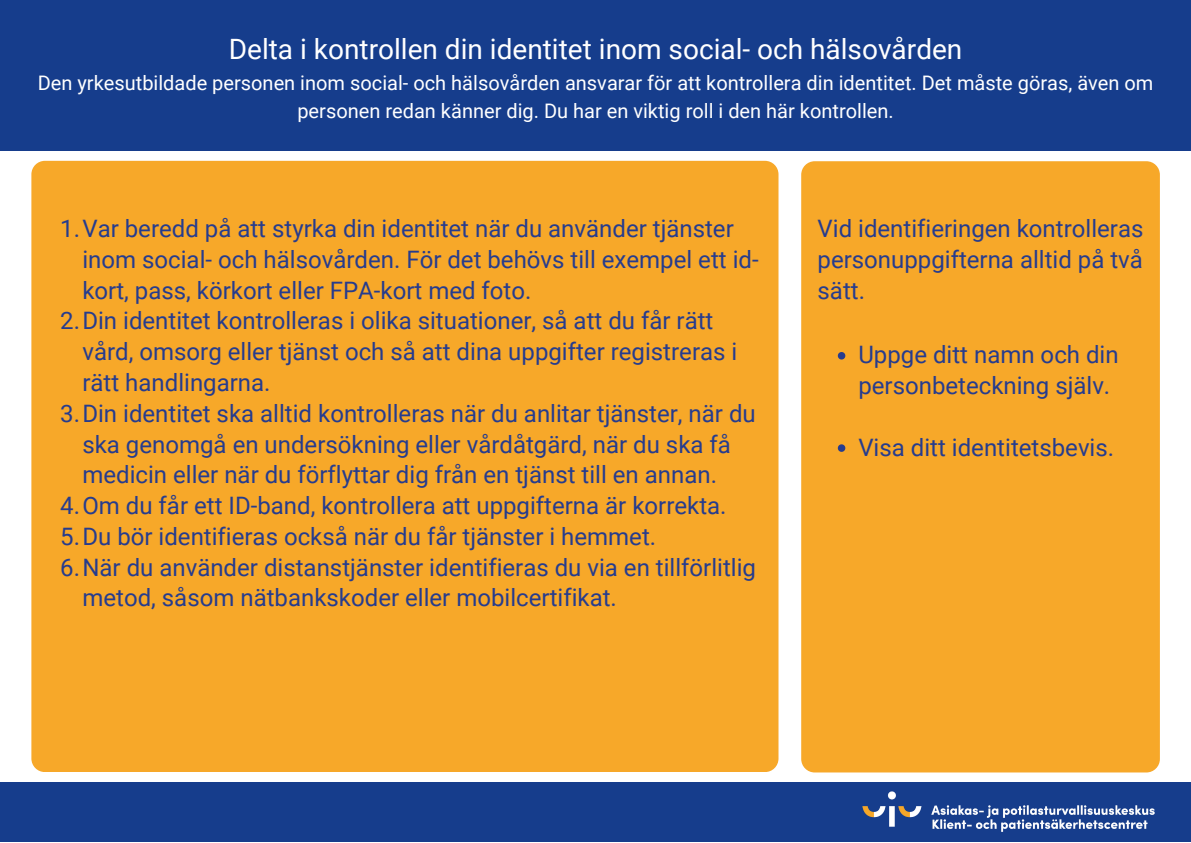
<style>
.page{position:relative;width:1191px;height:843px;background:#fff}
.page>*{position:absolute;margin:0;border:0;box-sizing:border-box;transform-origin:0 0}
.t1{font:28px "Roboto";color:#fff}
.t2{font:24px/30.8px "Roboto";color:#263c8e;text-align:justify}
.t3{font:20px/27.8px "Roboto";color:#fff;text-align:center}
</style>
<div class="page">
<div style="left:0;top:782px;width:1190px;height:59px;background:#163d8c"></div>
<div style="left:31px;top:161px;width:747px;height:610px;background:#f7a829;border-radius:13px"></div>
<div style="left:0;top:0;width:1190px;height:151px;background:#163d8c"></div>
<div style="left:801px;top:161px;width:358px;height:611px;background:#f7a829;border-radius:14px"></div>
<svg style="left:837px;top:352px;width:8px;height:7px"></svg>
<svg style="left:837px;top:444px;width:8px;height:7px"></svg>
<img style="left:862px;top:791px;width:292px;height:41px">
<p class="t1" style="left:229px;top:30px;width:735px">Delta i kontrollen din identitet inom social- och hälsovården</p>
<p class="t3" style="left:38px;top:68px;width:1117px">Den yrkesutbildade personen inom social- och hälsovården ansvarar för att kontrollera din identitet. Det måste göras, även om personen redan känner dig. Du har en viktig roll i den här kontrollen.</p>
<p class="t2" style="left:60px;top:212px;width:675px">1.Var beredd på att styrka din identitet när du använder tjänster</p>
<p class="t2" style="left:82px;top:243px;width:677px">inom social- och hälsovården. För det behövs till exempel ett id-</p>
<p class="t2" style="left:82px;top:274px;width:450px">kort, pass, körkort eller FPA-kort med foto.</p>
<p class="t2" style="left:60px;top:304px;width:654px">2.Din identitet kontrolleras i olika situationer, så att du får rätt</p>
<p class="t2" style="left:82px;top:335px;width:656px">vård, omsorg eller tjänst och så att dina uppgifter registreras i</p>
<p class="t2" style="left:82px;top:366px;width:190px">rätt handlingarna.</p>
<p class="t2" style="left:60px;top:397px;width:697px">3.Din identitet ska alltid kontrolleras när du anlitar tjänster, när du</p>
<p class="t2" style="left:82px;top:427px;width:650px">ska genomgå en undersökning eller vårdåtgärd, när du ska få</p>
<p class="t2" style="left:82px;top:458px;width:636px">medicin eller när du förflyttar dig från en tjänst till en annan.</p>
<p class="t2" style="left:60px;top:489px;width:668px">4.Om du får ett ID-band, kontrollera att uppgifterna är korrekta.</p>
<p class="t2" style="left:60px;top:520px;width:597px">5.Du bör identifieras också när du får tjänster i hemmet.</p>
<p class="t2" style="left:60px;top:550px;width:697px">6.När du använder distanstjänster identifieras du via en tillförlitlig</p>
<p class="t2" style="left:82px;top:581px;width:536px">metod, såsom nätbankskoder eller mobilcertifikat.</p>
<p class="t2" style="left:817px;top:212px;width:327px">Vid identifieringen kontrolleras personuppgifterna alltid på två sätt.</p>
<p class="t2" style="left:858px;top:338px;width:262px">Uppge ditt namn och din personbeteckning själv.</p>
<p class="t2" style="left:858px;top:430px;width:257px">Visa ditt identitetsbevis.</p>
</div>
